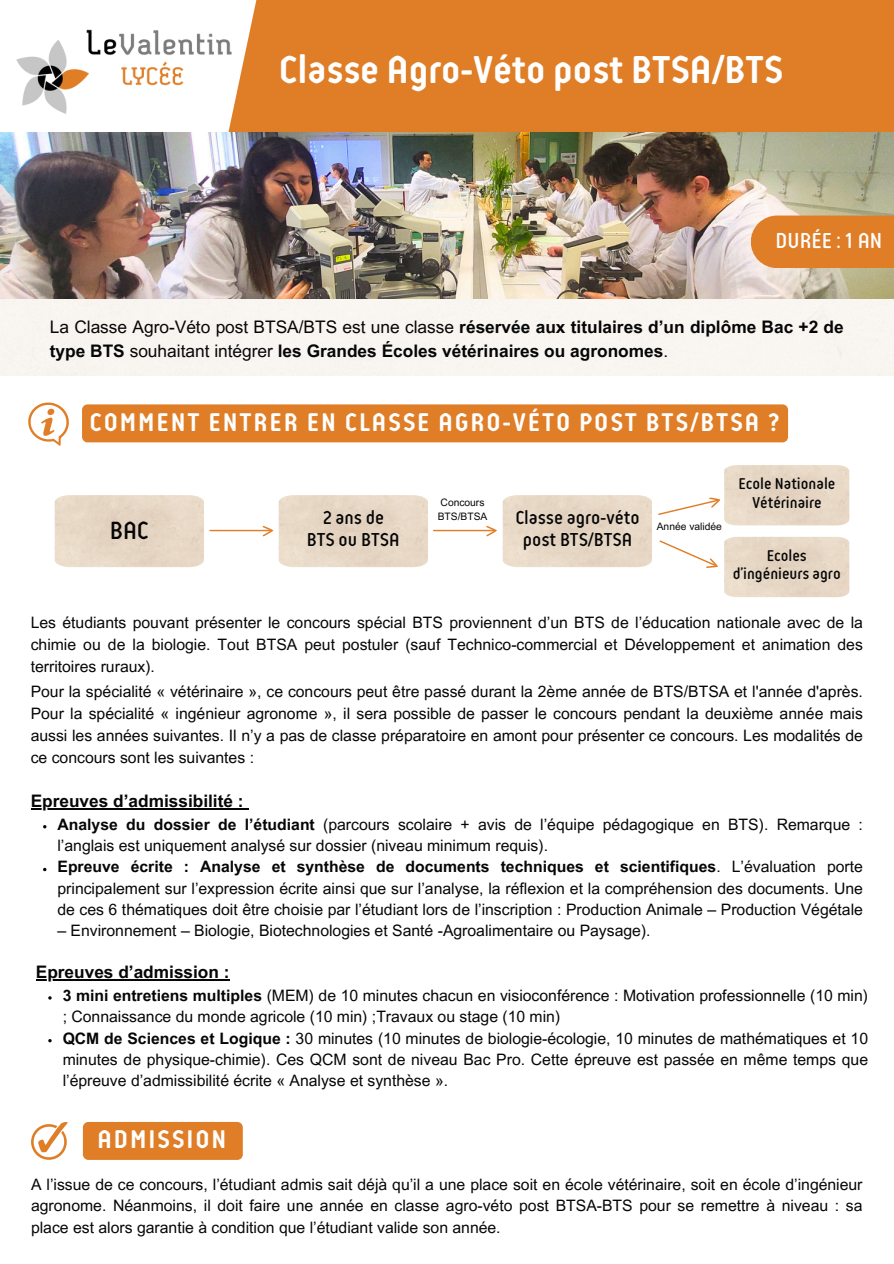
<style>
.page{position:relative;width:894px;height:1264px;background:#fff}
.page>*{position:absolute;margin:0;border:0;box-sizing:border-box;transform-origin:0 0}
.t1{font:700 41.1px "Reso";color:#fff}
.t2{font:700 27px "Reso";letter-spacing:.07em;color:#fff}
.t3{font:600 26.25px "Reso";color:#050606}
.t4{font:600 22.95px "Reso";color:#fff}
.t5{font:600 19.8px/22.2px "Reso";color:#050606;text-align:center}
.t6{font:700 17.25px/24px "Arial MT Pro";color:#050606}
.t7{font:600 16.5px/18.6px "Reso";color:#050606;text-align:center}
.t8{font:15.75px/21.3px "Arial MT Pro";color:#050606;text-align:justify}
.t9{font:10.2px "Arial MT Pro";color:#050606}
.s1{font-weight:400}
.s2{font-weight:700}
</style>
<div class="page">
<div style="left:260px;top:0;width:633px;height:132px;background:#e07e27"></div>
<svg style="left:228px;top:0;width:32px;height:132px;fill:#e07e27"></svg>
<img style="left:16px;top:16px;width:220px;height:112px">
<img style="left:278px;top:495px;width:150px;height:72px">
<img style="left:502px;top:495px;width:149px;height:72px">
<img style="left:724px;top:465px;width:125px;height:60px">
<img style="left:724px;top:537px;width:125px;height:60px">
<svg style="left:209px;top:526px;width:64px;height:10px"></svg>
<svg style="left:433px;top:526px;width:63px;height:10px"></svg>
<svg style="left:658px;top:497px;width:62px;height:18px"></svg>
<svg style="left:659px;top:540px;width:59px;height:28px"></svg>
<div style="left:82px;top:404px;width:705px;height:38px;background:#e07e27"></div>
<hr style="left:31px;top:808px;width:212px;height:1px;background:#050606">
<svg style="left:28px;top:402px;width:41px;height:44px"></svg>
<hr style="left:36px;top:979px;width:193px;height:1px;background:#050606">
<svg style="left:48px;top:996px;width:4px;height:3px"></svg>
<svg style="left:48px;top:1039px;width:4px;height:3px"></svg>
<svg style="left:31px;top:1122px;width:36px;height:37px"></svg>
<div style="left:83px;top:1122px;width:160px;height:37px;background:#e07e27"></div>
<div style="left:0;top:132px;width:893px;height:250px;background:linear-gradient(to right,#f9f5f1,#f9f6f2)"></div>
<img style="left:0;top:132px;width:893px;height:167px">
<div style="left:750px;top:215px;width:143px;height:53px;background:#e07e27"></div>
<p class="t1" style="left:279px;top:48px;width:505px">Classe Agro-Véto post BTSA/BTS</p>
<h5 class="t4" style="left:775px;top:229px;width:108px">DURÉE : 1 AN</h5>
<p class="t6" style="left:50px;top:317px;width:795px"><span class="s1">La Classe Agro-Véto post BTSA/BTS est une classe</span> réservée aux titulaires d’un diplôme Bac +2 de type BTS <span class="s1">souhaitant intégrer</span> les Grandes Écoles vétérinaires ou agronomes<span class="s1">.</span></p>
<h2 class="t2" style="left:90px;top:408px;width:690px">COMMENT ENTRER EN CLASSE AGRO-VÉTO POST BTS/BTSA ?</h2>
<h6 class="t9" style="left:440px;top:498px;width:45px">Concours</h6>
<p class="t9" style="left:437px;top:512px;width:51px">BTS/BTSA</p>
<h1 class="t3" style="left:110px;top:516px;width:41px">BAC</h1>
<p class="t5" style="left:515px;top:507px;width:126px">Classe agro-véto post BTS/BTSA</p>
<p class="t5" style="left:307px;top:507px;width:94px">2 ans de<br>BTS ou BTSA</p>
<h2 class="t9" style="left:656px;top:522px;width:67px">Année validée</h2>
<p class="t7" style="left:738px;top:475px;width:98px">Ecole Nationale<br>Vétérinaire</p>
<h3 class="t7" style="left:732px;top:547px;width:109px">Ecoles d’ingénieurs agro</h3>
<p class="t8" style="left:31px;top:613px;width:833px;line-height:21.9px">Les étudiants pouvant présenter le concours spécial BTS proviennent d’un BTS de l’éducation nationale avec de la chimie ou de la biologie. Tout BTSA peut postuler (sauf Technico-commercial et Développement et animation des territoires ruraux).</p>
<p class="t8" style="left:31px;top:682px;width:833px;line-height:21.9px">Pour la spécialité « vétérinaire », ce concours peut être passé durant la 2ème année de BTS/BTSA et l'année d'après.<br>Pour la spécialité « ingénieur agronome », il sera possible de passer le concours pendant la deuxième année mais aussi les années suivantes. Il n’y a pas de classe préparatoire en amont pour présenter ce concours. Les modalités de ce concours sont les suivantes :</p>
<h4 class="t6" style="left:31px;top:791px;width:214px">Epreuves d’admissibilité :</h4>
<p class="t8" style="left:57px;top:815px;width:806px"><span class="s2">Analyse du dossier de l’étudiant</span> (parcours scolaire + avis de l’équipe pédagogique en BTS). Remarque : l’anglais est uniquement analysé sur dossier (niveau minimum requis).</p>
<p class="t8" style="left:57px;top:858px;width:806px"><span class="s2">Epreuve écrite : Analyse et synthèse de documents techniques et scientifiques</span>. L’évaluation porte principalement sur l’expression écrite ainsi que sur l’analyse, la réflexion et la compréhension des documents. Une de ces 6 thématiques doit être choisie par l’étudiant lors de l’inscription : Production Animale – Production Végétale</p>
<p class="t8" style="left:57px;top:922px;width:594px">– Environnement – Biologie, Biotechnologies et Santé -Agroalimentaire ou Paysage).</p>
<p class="t6" style="left:36px;top:962px;width:195px">Epreuves d’admission :</p>
<p class="t8" style="left:63px;top:986px;width:806px"><span class="s2">3 mini entretiens multiples</span> (MEM) de 10 minutes chacun en visioconférence : Motivation professionnelle (10 min) ; Connaissance du monde agricole (10 min) ;Travaux ou stage (10 min)</p>
<h4 class="t8" style="left:63px;top:1029px;width:806px"><span class="s2">QCM de Sciences et Logique :</span> 30 minutes (10 minutes de biologie-écologie, 10 minutes de mathématiques et 10 minutes de physique-chimie). Ces QCM sont de niveau Bac Pro. Cette épreuve est passée en même temps que l’épreuve d’admissibilité écrite « Analyse et synthèse ».</h4>
<p class="t2" style="left:97px;top:1125px;width:130px">ADMISSION</p>
<p class="t8" style="left:31px;top:1175px;width:832px">A l’issue de ce concours, l’étudiant admis sait déjà qu’il a une place soit en école vétérinaire, soit en école d’ingénieur agronome. Néanmoins, il doit faire une année en classe agro-véto post BTSA-BTS pour se remettre à niveau : sa place est alors garantie à condition que l’étudiant valide son année.</p>
</div>
